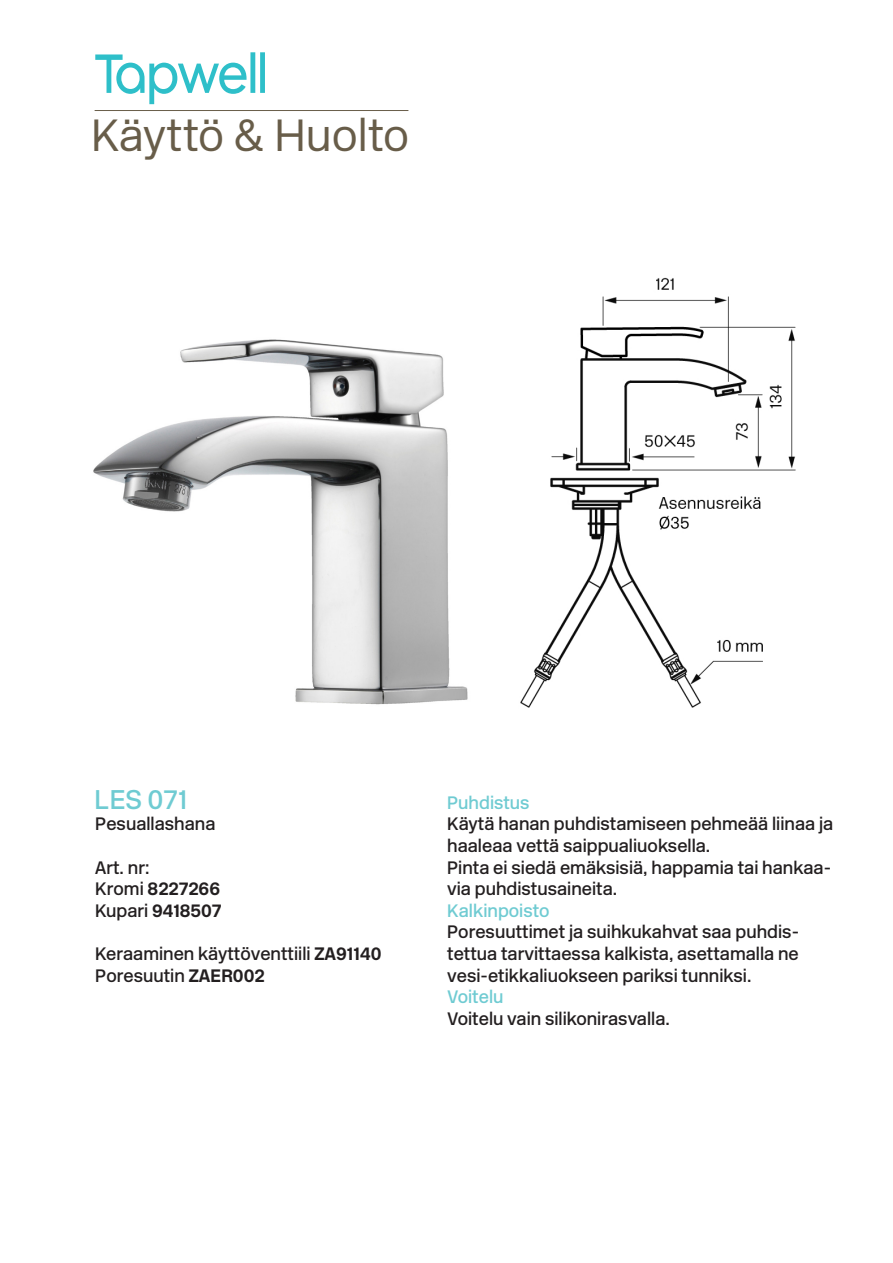
<style>
.page{position:relative;width:893px;height:1263px;background:#fff}
.page>*{position:absolute;margin:0;border:0;box-sizing:border-box;transform-origin:0 0}
.t1{font:300 45px "New Rail Alphabet";color:#685d49}
.t2{font:500 27px "New Rail Alphabet";color:#6fcbd2}
.t3{font:500 18px/21.6px "New Rail Alphabet";color:#231f20}
.t4{font:500 18px "New Rail Alphabet";color:#6fcbd2}
.t5{font:700 18px "New Rail Alphabet";color:#231f20}
.s1{font-weight:500}
.s2{font-weight:700}
</style>
<div class="page">
<img style="left:93px;top:339px;width:375px;height:366px">
<hr style="left:95px;top:110px;width:313px;height:1px;background:#695e4a">
<img style="left:520px;top:277px;width:276px;height:431px">
<svg style="left:95px;top:52px;width:170px;height:52px"></svg>
<p class="t1" style="left:91px;top:105px;width:320px">Käyttö &amp; Huolto</p>
<p class="t2" style="left:95px;top:781px;width:95px">LES 071</p>
<p class="t4" style="left:447px;top:790px;width:84px">Puhdistus</p>
<p class="t3" style="left:447px;top:813px;width:388px">Käytä hanan puhdistamiseen pehmeää liinaa ja haaleaa vettä saippualiuoksella.</p>
<p class="t3" style="left:447px;top:856px;width:385px">Pinta ei siedä emäksisiä, happamia tai hankaa&shy;via puhdistusaineita.</p>
<p class="t4" style="left:447px;top:898px;width:104px">Kalkinpoisto</p>
<p class="t3" style="left:447px;top:921px;width:353px;text-align:justify">Poresuuttimet ja suihkukahvat saa puhdis&shy;tettua tarvittaessa kalkista, asettamalla ne vesi-etikkaliuokseen pariksi tunniksi.</p>
<p class="t4" style="left:447px;top:985px;width:58px">Voitelu</p>
<p class="t3" style="left:447px;top:1007px;width:224px">Voitelu vain silikonirasvalla.</p>
<p class="t3" style="left:95px;top:813px;width:122px">Pesuallashana</p>
<p class="t3" style="left:95px;top:856px;width:56px">Art. nr:</p>
<p class="t5" style="left:95px;top:877px;width:126px"><span class="s1">Kromi</span> 8227266</p>
<p class="t5" style="left:95px;top:898px;width:128px"><span class="s1">Kupari</span> 9418507</p>
<p class="t3" style="left:95px;top:943px;width:288px">Keraaminen käyttöventtiili <span class="s2">ZA91140</span></p>
<p class="t3" style="left:95px;top:964px;width:171px">Poresuutin <span class="s2">ZAER002</span></p>
</div>
